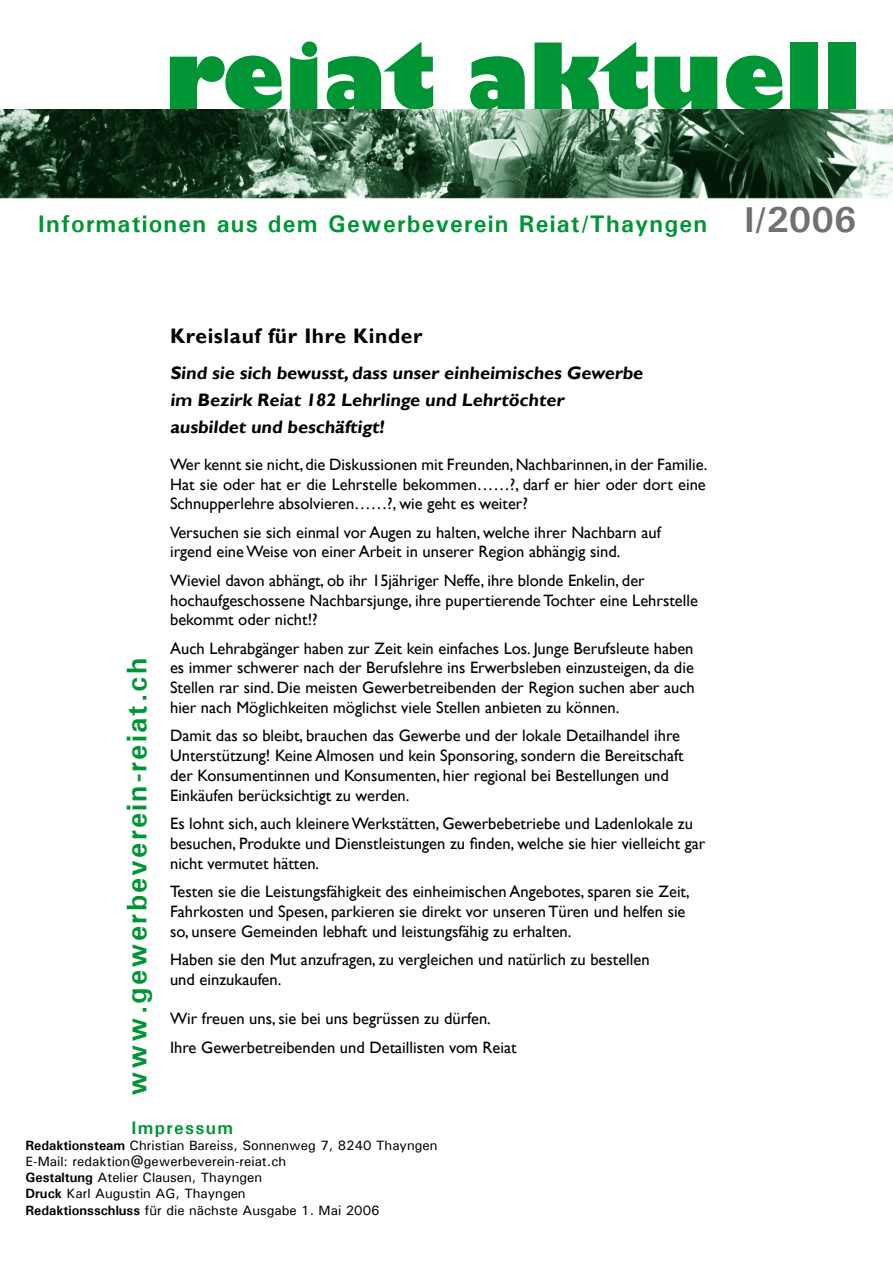
<style>
.page{position:relative;width:893px;height:1263px;background:#fff}
.page>*{position:absolute;margin:0;border:0;box-sizing:border-box;transform-origin:0 0}
.t1{font:800 90px "Gill Sans";color:#009534}
.t2{font:700 28.5px "Univers";letter-spacing:.075em;color:#009534}
.t3{font:700 24px "Univers";letter-spacing:.05em;color:#009534}
.t4{font:700 21px "Gill Sans";letter-spacing:.03em;color:#000}
.t5{font:700 18px/27px "Gill Sans";color:#000}
.t6{font:700 18px "Univers";letter-spacing:.075em;color:#009534}
.t7{font:16.5px/19.8px "Gill Sans";color:#000}
.t8{font:500 13.5px/16.2px "Univers";color:#000}
.s1{font-size:36px;color:#707173}
.s2{font-weight:700}
</style>
<div class="page">
<img style="left:0;top:110px;width:893px;height:89px">
<h1 class="t1" style="left:165px;top:20px;width:697px">reiat aktuell</h1>
<h3 class="t3" style="left:38px;top:209px;width:820px">Informationen aus dem Gewerbeverein Reiat/Thayngen <span class="s1">I/2006</span></h3>
<h2 class="t2" style="left:119px;top:1096px;width:439px;rotate:-90deg">www.gewerbeverein-reiat.ch</h2>
<p class="t4" style="left:170px;top:324px;width:254px">Kreislauf für Ihre Kinder</p>
<p class="t5" style="left:170px;top:360px;width:477px">Sind sie sich bewusst,dass unser einheimisches Gewerbe im Bezirk Reiat 182 Lehrlinge und Lehrtöchter ausbildet und beschäftigt!</p>
<p class="t7" style="left:170px;top:454px;width:539px;text-align:justify">Wer kennt sie nicht, die Diskussionen mit Freunden,Nachbarinnen, in der Familie.<br>Hat sie oder hat er die Lehrstelle bekommen……?, darf er hier oder dort eine Schnupperlehre absolvieren……?, wie geht es weiter?</p>
<p class="t7" style="left:170px;top:522px;width:492px">Versuchen sie sich einmal vor Augen zu halten, welche ihrer Nachbarn auf irgend eineWeise von einer Arbeit in unserer Region abhängig sind.</p>
<p class="t7" style="left:170px;top:570px;width:529px">Wieviel davon abhängt, ob ihr 15jähriger Neffe, ihre blonde Enkelin, der hochaufgeschossene Nachbarsjunge, ihre pupertierende Tochter eine Lehrstelle bekommt oder nicht!?</p>
<p class="t7" style="left:170px;top:638px;width:526px;text-align:justify">Auch Lehrabgänger haben zur Zeit kein einfaches Los. Junge Berufsleute haben es immer schwerer nach der Berufslehre ins Erwerbsleben einzusteigen, da die Stellen rar sind. Die meisten Gewerbetreibenden der Region suchen aber auch hier nach Möglichkeiten möglichst viele Stellen anbieten zu können.</p>
<p class="t7" style="left:170px;top:726px;width:515px">Damit das so bleibt, brauchen das Gewerbe und der lokale Detailhandel ihre Unterstützung! Keine Almosen und kein Sponsoring, sondern die Bereitschaft der Konsumentinnen und Konsumenten, hier regional bei Bestellungen und Einkäufen berücksichtigt zu werden.</p>
<p class="t7" style="left:170px;top:814px;width:537px">Es lohnt sich, auch kleinereWerkstätten, Gewerbebetriebe und Ladenlokale zu besuchen, Produkte und Dienstleistungen zu finden, welche sie hier vielleicht gar nicht vermutet hätten.</p>
<p class="t7" style="left:170px;top:882px;width:521px">Testen sie die Leistungsfähigkeit des einheimischen Angebotes, sparen sie Zeit,<br>Fahrkosten und Spesen, parkieren sie direkt vor unseren Türen und helfen sie so, unsere Gemeinden lebhaft und leistungsfähig zu erhalten.</p>
<p class="t7" style="left:170px;top:950px;width:481px">Haben sie den Mut anzufragen, zu vergleichen und natürlich zu bestellen und einzukaufen.</p>
<p class="t7" style="left:170px;top:1005px;width:348px;line-height:28.3px">Wir freuen uns, sie bei uns begrüssen zu dürfen.<br>Ihre Gewerbetreibenden und Detaillisten vom Reiat</p>
<p class="t6" style="left:132px;top:1116px;width:103px">Impressum</p>
<p class="t8" style="left:26px;top:1137px;width:413px"><span class="s2">Redaktionsteam</span> Christian Bareiss, Sonnenweg 7, 8240 Thayngen E-Mail: redaktion@gewerbeverein-reiat.ch<br><span class="s2">Gestaltung</span> Atelier Clausen, Thayngen<br><span class="s2">Druck</span> Karl Augustin AG, Thayngen<br><span class="s2">Redaktionsschluss</span> für die nächste Ausgabe 1. Mai 2006</p>
</div>
